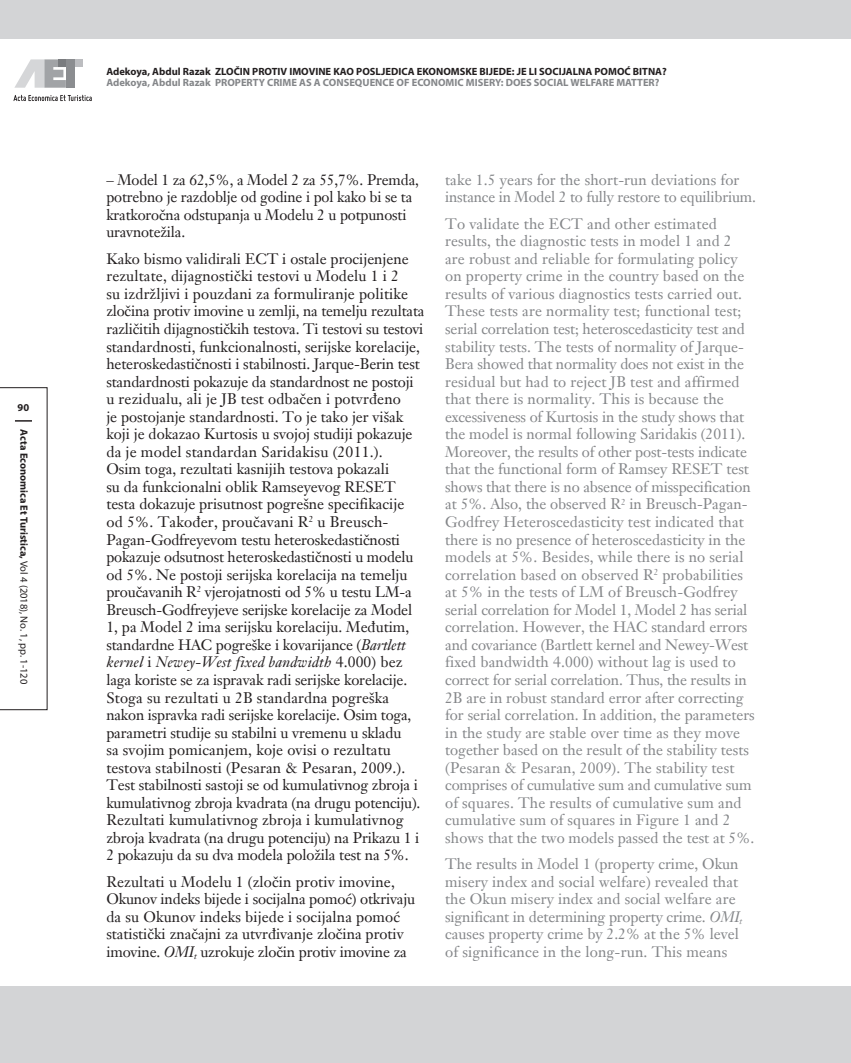
<style>
.page{position:relative;width:851px;height:1063px;background:#fff}
.page>*{position:absolute;margin:0;border:0;box-sizing:border-box;transform-origin:0 0}
.t1{font:15px/17.5px "Janson HR";letter-spacing:-.01em;color:#231f20}
.t2{font:15px/17.5px "Janson HR";color:#848689}
.t3{font:700 10.5px "Myriad Pro";color:#231f20}
.t4{font:700 10.5px "Myriad Pro";color:#848689}
.s1{font-weight:400}
.s2{font-style:italic}
</style>
<div class="page">
<div style="left:0;top:0;width:850px;height:38px;background:#d3d4d6"></div>
<div style="left:0;top:986px;width:850px;height:77px;background:#d3d4d6"></div>
<svg style="left:0;top:387px;width:47px;height:323px"></svg>
<svg style="left:14px;top:59px;width:52px;height:29px"></svg>
<div style="left:66px;top:59px;width:9px;height:29px;background:#8b8d90"></div>
<div style="left:58px;top:59px;width:8px;height:8px;background:#7a7c7f"></div>
<div style="left:75px;top:59px;width:7px;height:8px;background:#bcbdc0"></div>
<svg style="left:14px;top:95px;width:78px;height:6px"></svg>
<p class="t3" style="left:17px;top:401px;width:13px">90</p>
<p class="t3" style="left:31px;top:429px;width:256px;rotate:90deg">Acta Economica Et Turistica, <span class="s1">Vol 4 (2018), No. 1, pp. 1-120</span></p>
<p class="t3" style="left:106px;top:64px;width:562px">Adekoya, Abdul Razak ZLOČIN PROTIV IMOVINE KAO POSLJEDICA EKONOMSKE BIJEDE: JE LI SOCIJALNA POMOĆ BITNA?</p>
<p class="t4" style="left:106px;top:76px;width:554px">Adekoya, Abdul Razak PROPERTY CRIME AS A CONSEQUENCE OF ECONOMIC MISERY: DOES SOCIAL WELFARE MATTER?</p>
<p class="t1" style="left:106px;top:171px;width:314px">– Model 1 za 62,5%, a Model 2 za 55,7%. Premda, potrebno je razdoblje od godine i pol kako bi se ta kratkoročna odstupanja u Modelu 2 u potpunosti uravnotežila.</p>
<p class="t1" style="left:106px;top:250px;width:319px">Kako bismo validirali ECT i ostale procijenjene rezultate, dijagnostički testovi u Modelu 1 i 2<br>su izdržljivi i pouzdani za formuliranje politike zločina protiv imovine u zemlji, na temelju rezultata različitih dijagnostičkih testova. Ti testovi su testovi standardnosti, funkcionalnosti, serijske korelacije, heteroskedastičnosti i stabilnosti. Jarque-Berin test standardnosti pokazuje da standardnost ne postoji u rezidualu, ali je JB test odbačen i potvrđeno<br>je postojanje standardnosti. To je tako jer višak koji je dokazao Kurtosis u svojoj studiji pokazuje da je model standardan Saridakisu (2011.).<br>Osim toga, rezultati kasnijih testova pokazali<br>su da funkcionalni oblik Ramseyevog RESET testa dokazuje prisutnost pogrešne specifikacije od 5%. Također, proučavani R<sup>2</sup> u Breusch-Pagan-Godfreyevom testu heteroskedastičnosti pokazuje odsutnost heteroskedastičnosti u modelu od 5%. Ne postoji serijska korelacija na temelju proučavanih R<sup>2</sup> vjerojatnosti od 5% u testu LM-a Breusch-Godfreyjeve serijske korelacije za Model 1, pa Model 2 ima serijsku korelaciju. Međutim, standardne HAC pogreške i kovarijance (<span class="s2">Bartlett kernel</span> i <span class="s2">Newey-West fixed bandwidth</span> 4.000) bez laga koriste se za ispravak radi serijske korelacije.<br>Stoga su rezultati u 2B standardna pogreška nakon ispravka radi serijske korelacije. Osim toga, parametri studije su stabilni u vremenu u skladu<br>sa svojim pomicanjem, koje ovisi o rezultatu testova stabilnosti (Pesaran &amp; Pesaran, 2009.).<br>Test stabilnosti sastoji se od kumulativnog zbroja i kumulativnog zbroja kvadrata (na drugu potenciju).<br>Rezultati kumulativnog zbroja i kumulativnog zbroja kvadrata (na drugu potenciju) na Prikazu 1 i 2 pokazuju da su dva modela položila test na 5%.</p>
<p class="t1" style="left:106px;top:873px;width:310px">Rezultati u Modelu 1 (zločin protiv imovine, Okunov indeks bijede i socijalna pomoć) otkrivaju da su Okunov indeks bijede i socijalna pomoć statistički značajni za utvrđivanje zločina protiv imovine. <span class="s2">OMI</span><sub>t</sub> uzrokuje zločin protiv imovine za</p>
<p class="t2" style="left:445px;top:171px;width:312px">take 1.5 years for the short-run deviations for instance in Model 2 to fully restore to equilibrium.</p>
<p class="t2" style="left:445px;top:215px;width:311px">To validate the ECT and other estimated results, the diagnostic tests in model 1 and 2 are robust and reliable for formulating policy on property crime in the country based on the results of various diagnostics tests carried out.<br>These tests are normality test; functional test; serial correlation test; heteroscedasticity test and stability tests. The tests of normality of Jarque-Bera showed that normality does not exist in the residual but had to reject JB test and affirmed that there is normality. This is because the excessiveness of Kurtosis in the study shows that the model is normal following Saridakis (2011).<br>Moreover, the results of other post-tests indicate that the functional form of Ramsey RESET test shows that there is no absence of misspecification at 5%. Also, the observed R<sup>2</sup> in Breusch-Pagan-Godfrey Heteroscedasticity test indicated that there is no presence of heteroscedasticity in the models at 5%. Besides, while there is no serial correlation based on observed R<sup>2</sup> probabilities at 5% in the tests of LM of Breusch-Godfrey serial correlation for Model 1, Model 2 has serial correlation. However, the HAC standard errors and covariance (Bartlett kernel and Newey-West fixed bandwidth 4.000) without lag is used to correct for serial correlation. Thus, the results in 2B are in robust standard error after correcting for serial correlation. In addition, the parameters in the study are stable over time as they move together based on the result of the stability tests (Pesaran &amp; Pesaran, 2009). The stability test comprises of cumulative sum and cumulative sum of squares. The results of cumulative sum and cumulative sum of squares in Figure 1 and 2 shows that the two models passed the test at 5%.</p>
<p class="t2" style="left:445px;top:855px;width:298px">The results in Model 1 (property crime, Okun misery index and social welfare) revealed that the Okun misery index and social welfare are significant in determining property crime. <span class="s2">OMI</span><sub>t </sub>causes property crime by 2.2% at the 5% level of significance in the long-run. This means</p>
</div>
